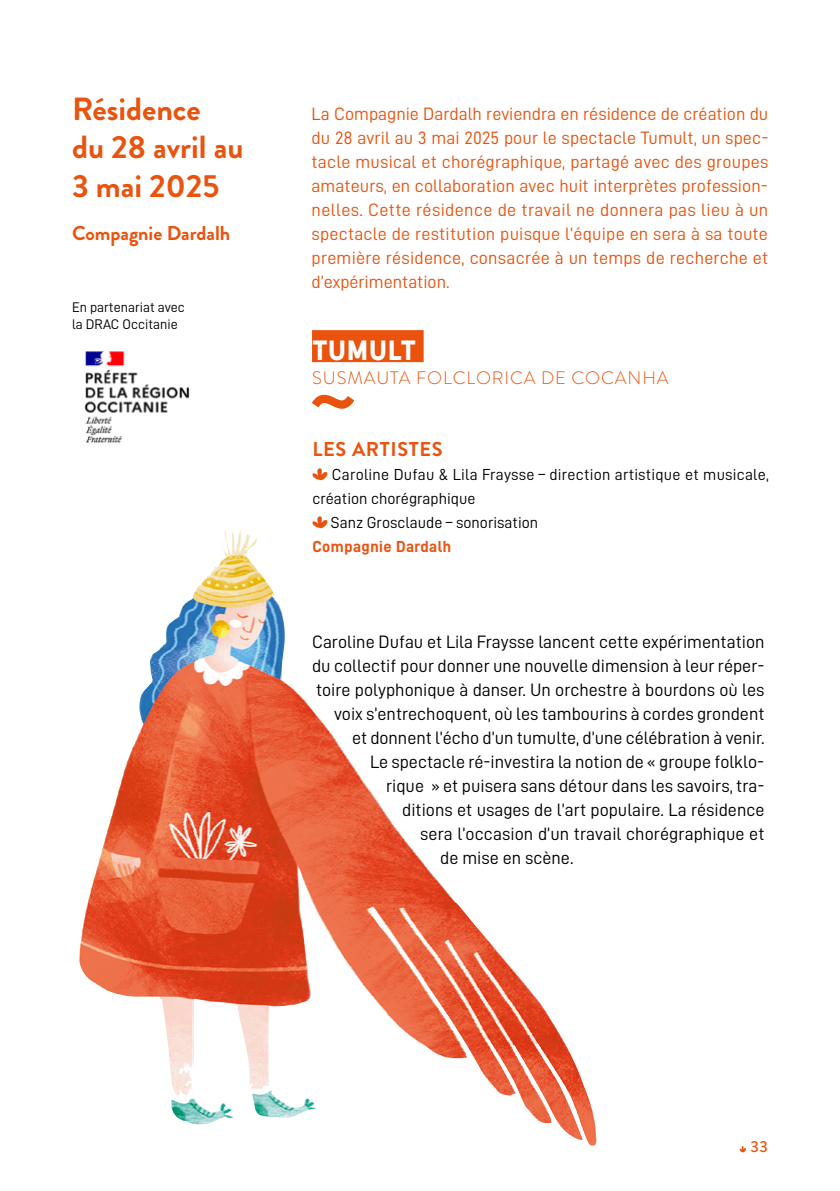
<style>
.page{position:relative;width:840px;height:1191px;background:#fff}
.page>*{position:absolute;margin:0;border:0;box-sizing:border-box;transform-origin:0 0}
.t1{font:700 32px/38.4px "Brandon Grotesque";color:#e9530e}
.t2{font:26px "Hanley Sans";letter-spacing:.03em;color:#fff}
.t3{font:700 20px "Brandon Grotesque";color:#e9530e}
.t4{font:700 20px "Brandon Grotesque";letter-spacing:.03em;color:#e9530e}
.t5{font:18px "D DIN";color:#000}
.t6{font:18px/24px "D DIN";letter-spacing:.015em;color:#e9530e;text-align:justify}
.t7{font:300 18px "Brandon Grotesque";letter-spacing:.05em;color:#e9530e}
.t8{font:16px "D DIN";color:#000}
.t9{font:16px "D DIN Bold";letter-spacing:.03em;color:#e9530e}
.t10{font:500 16px "Brandon Grotesque";color:#e9530e}
.t11{font:14px/16.8px "D DIN";color:#000}
</style>
<div class="page">
<svg style="left:739px;top:1146px;width:6px;height:7px"></svg>
<svg style="left:312px;top:468px;width:15px;height:13px"></svg>
<svg style="left:312px;top:516px;width:15px;height:13px"></svg>
<div style="left:312px;top:330px;width:111px;height:32px;background:#e9530e"></div>
<svg style="left:312px;top:395px;width:42px;height:14px"></svg>
<img style="left:79px;top:530px;width:518px;height:615px">
<img style="left:84px;top:351px;width:106px;height:92px">
<h1 class="t1" style="left:72px;top:90px;width:173px">Résidence<br>du 28 avril au<br>3 mai 2025</h1>
<p class="t3" style="left:72px;top:219px;width:160px">Compagnie Dardalh</p>
<p class="t11" style="left:72px;top:299px;width:114px">En partenariat avec la DRAC Occitanie</p>
<p class="t6" style="left:311px;top:102px;width:458px">La Compagnie Dardalh reviendra en résidence de création du du 28 avril au 3 mai 2025 pour le spectacle Tumult, un spec&shy;tacle musical et chorégraphique, partagé avec des groupes amateurs, en collaboration avec huit interprètes profession&shy;nelles. Cette résidence de travail ne donnera pas lieu à un spectacle de restitution puisque l’équipe en sera à sa toute première résidence, consacrée à un temps de recherche et d’expérimentation.</p>
<h2 class="t2" style="left:312px;top:334px;width:106px">TUMULT</h2>
<p class="t7" style="left:312px;top:366px;width:358px">SUSMAUTA FOLCLORICA DE COCANHA</p>
<p class="t4" style="left:312px;top:435px;width:132px">LES ARTISTES</p>
<p class="t8" style="left:332px;top:466px;width:438px">Caroline Dufau &amp; Lila Fraysse – direction artistique et musicale,</p>
<p class="t8" style="left:312px;top:490px;width:164px">création chorégraphique</p>
<p class="t8" style="left:331px;top:514px;width:208px">Sanz Grosclaude – sonorisation</p>
<p class="t9" style="left:312px;top:538px;width:140px">Compagnie Dardalh</p>
<p class="t5" style="left:312px;top:632px;width:453px">Caroline Dufau et Lila Fraysse lancent cette expérimentation</p>
<p class="t5" style="left:312px;top:656px;width:453px">du collectif pour donner une nouvelle dimension à leur réper-</p>
<p class="t5" style="left:316px;top:680px;width:449px">toire polyphonique à danser. Un orchestre à bourdons où les</p>
<p class="t5" style="left:334px;top:704px;width:432px">voix s’entrechoquent, où les tambourins à cordes grondent</p>
<p class="t5" style="left:352px;top:728px;width:413px">et donnent l’écho d’un tumulte, d’une célébration à venir.</p>
<p class="t5" style="left:370px;top:752px;width:395px">Le spectacle ré-investira la notion de « groupe folklo-</p>
<p class="t5" style="left:386px;top:776px;width:379px">rique » et puisera sans détour dans les savoirs, tra-</p>
<p class="t5" style="left:402px;top:800px;width:364px">ditions et usages de l’art populaire. La résidence</p>
<p class="t5" style="left:420px;top:824px;width:345px">sera l’occasion d’un travail chorégraphique et</p>
<p class="t5" style="left:440px;top:848px;width:135px">de mise en scène.</p>
<p class="t10" style="left:750px;top:1135px;width:19px">33</p>
</div>
